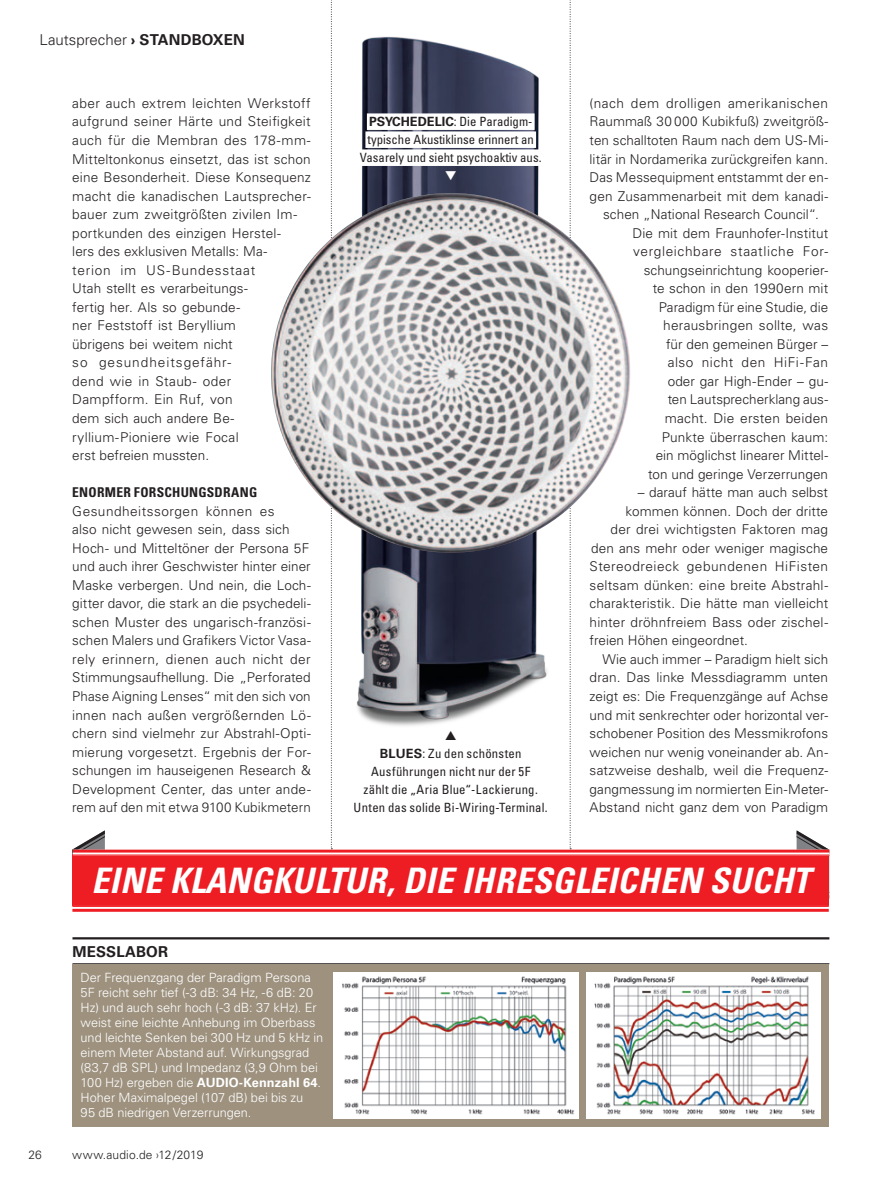
<style>
.page{position:relative;width:893px;height:1191px;background:#fff}
.page>*{position:absolute;margin:0;border:0;box-sizing:border-box;transform-origin:0 0}
._03_Headline_schmal{font:italic 700 condensed 35.1px "Univers LT Std";letter-spacing:.015em;color:#fff}
.t1{font:300 15px "Univers LT Std";color:#231f20}
._03_Kasten_Kopf{font:700 15px "Univers LT Std";letter-spacing:.01em;color:#231f20}
._03_Lauftext{font:300 13.5px/18.6px "Univers LT Std";letter-spacing:.01em;color:#231f20}
._03_Lauftext_ohne_Ei{font:300 13.5px/18.6px "Univers LT Std";letter-spacing:.01em;color:#231f20}
._03_Lauftext-2{font:300 13.5px "Univers LT Std";letter-spacing:.035em;color:#231f20}
.Zwischentitel_Bold_C{font:700 condensed 13.5px "Univers LT Std";letter-spacing:.02em;color:#231f20}
._03_Kasten_Text{font:300 12.75px/15px "Univers LT Std";letter-spacing:-.005em;color:#fff}
._03_BU_Erster_Absatz{font:condensed 12.75px/18px "Univers LT Std";letter-spacing:.01em;color:#231f20;text-align:center}
.t2{font:300 12px "Univers LT Std";letter-spacing:.01em;color:#231f20}
.s1{font-weight:700}
.s2{font-weight:700;font-stretch:normal}
</style>
<div class="page">
<svg style="left:331px;top:0;width:1px;height:849px"></svg>
<svg style="left:570px;top:0;width:1px;height:849px"></svg>
<img style="left:344px;top:37px;width:213px;height:689px">
<div style="left:367px;top:113px;width:168px;height:17px;background:#fff"></div>
<div style="left:365px;top:131px;width:171px;height:17px;background:#fff"></div>
<div style="left:358px;top:149px;width:186px;height:17px;background:#fff"></div>
<hr style="left:72px;top:937px;width:757px;height:2px;background:#231f20">
<hr style="left:72px;top:963px;width:757px;height:1px;background:#231f20">
<div style="left:72px;top:964px;width:757px;height:163px;background:#9e927f"></div>
<img style="left:586px;top:973px;width:234px;height:145px">
<img style="left:333px;top:973px;width:245px;height:145px">
<svg style="left:796px;top:830px;width:34px;height:69px"></svg>
<svg style="left:72px;top:830px;width:33px;height:25px"></svg>
<div style="left:72px;top:855px;width:757px;height:51px;background:#ee1d23"></div>
<svg style="left:73px;top:852px;width:756px;height:2px"></svg>
<hr style="left:73px;top:849px;width:756px;height:3px;background:#ee1d23">
<hr style="left:73px;top:854px;width:756px;height:1px;background:#ee1d23">
<svg style="left:72px;top:908px;width:757px;height:1px"></svg>
<hr style="left:72px;top:906px;width:757px;height:1px;background:#ee1d23">
<hr style="left:72px;top:909px;width:757px;height:2px;background:#ee1d23">
<img style="left:271px;top:193px;width:359px;height:359px;border-radius:180px">
<svg style="left:445px;top:171px;width:11px;height:9px"></svg>
<p class="t1" style="left:39px;top:31px;width:207px">Lautsprecher <span class="s1">› STANDBOXEN</span></p>
<p class="_03_Lauftext" style="left:72px;top:94px;width:240px">aber auch extrem leichten Werkstoff aufgrund seiner Härte und Steifigkeit auch für die Membran des 178-mm-<br>Mitteltonkonus einsetzt, das ist schon eine Besonderheit. Diese Konsequenz macht die kanadischen Lautsprecher&shy;bauer zum zweitgrößten zivilen Im&shy;portkunden des einzigen Herstel-<br>lers des exklusiven Metalls: Ma-<br>terion im US-Bundesstaat<br>Utah stellt es verarbeitungs-<br>fertig her. Als so gebunde-<br>ner Feststoff ist Beryllium<br>übrigens bei weitem nicht<br>so gesundheitsgefähr-<br>dend wie in Staub- oder<br>Dampfform. Ein Ruf, von<br>dem sich auch andere Be&shy;ryllium-Pioniere wie Focal<br>erst befreien mussten.</p>
<p class="Zwischentitel_Bold_C" style="left:72px;top:484px;width:187px">ENORMER FORSCHUNGSDRANG</p>
<p class="_03_Lauftext_ohne_Ei" style="left:72px;top:501px;width:240px">Gesundheitssorgen können es<br>also nicht gewesen sein, dass sich Hoch- und Mitteltöner der Persona 5F und auch ihrer Geschwister hinter einer Maske verbergen. Und nein, die Loch&shy;gitter davor, die stark an die psychedeli&shy;schen Muster des ungarisch-französi&shy;schen Malers und Grafikers Victor Vasa&shy;rely erinnern, dienen auch nicht der Stimmungsaufhellung. Die „Perforated Phase Aigning Lenses“ mit den sich von innen nach außen vergrößernden Lö&shy;chern sind vielmehr zur Abstrahl-Opti&shy;mierung vorgesetzt. Ergebnis der For&shy;schungen im hauseigenen Research &amp; Development Center, das unter ande&shy;rem auf den mit etwa 9100 Kubikmetern</p>
<p class="_03_BU_Erster_Absatz" style="left:369px;top:112px;width:165px"><span class="s2">PSYCHEDELIC</span>: Die Paradigm-</p>
<p class="_03_BU_Erster_Absatz" style="left:368px;top:130px;width:168px">typische Akustiklinse erinnert an</p>
<p class="_03_BU_Erster_Absatz" style="left:360px;top:148px;width:183px">Vasarely und sieht psychoaktiv aus.</p>
<p class="_03_BU_Erster_Absatz" style="left:354px;top:744px;width:196px"><span class="s2">BLUES</span>: Zu den schönsten<br>Ausführungen nicht nur der 5F<br>zählt die „Aria Blue“-Lackierung.<br>Unten das solide Bi-Wiring-Terminal.</p>
<p class="_03_Lauftext_ohne_Ei" style="left:590px;top:94px;width:240px;text-align:center">(nach dem drolligen amerikanischen Raummaß 30 000 Kubikfuß) zweitgröß&shy;ten schalltoten Raum nach dem US-Mi&shy;litär in Nordamerika zurückgreifen kann.<br>Das Messequipment entstammt der en&shy;gen Zusammenarbeit mit dem kanadi&shy;schen „National Research Council“.</p>
<p class="_03_Lauftext" style="left:632px;top:223px;width:197px;text-align:right">Die mit dem Fraunhofer-Institut vergleichbare staatliche For&shy;schungseinrichtung kooperier&shy;te schon in den 1990ern mit<br>Paradigm für eine Studie, die herausbringen sollte, was<br>für den gemeinen Bürger –<br>also nicht den HiFi-Fan<br>oder gar High-Ender – gu-<br>ten Lautsprecherklang aus&shy;macht. Die ersten beiden<br>Punkte überraschen kaum:<br>ein möglichst linearer Mittel-<br>ton und geringe Verzerrungen</p>
<p class="_03_Lauftext" style="left:638px;top:483px;width:192px">– darauf hätte man auch selbst</p>
<p class="_03_Lauftext" style="left:626px;top:501px;width:204px">kommen können. Doch der dritte</p>
<p class="_03_Lauftext" style="left:611px;top:520px;width:219px">der drei wichtigsten Faktoren mag</p>
<p class="_03_Lauftext" style="left:591px;top:538px;width:238px">den ans mehr oder weniger magische</p>
<p class="_03_Lauftext-2" style="left:590px;top:558px;width:240px">Stereodreieck gebundenen HiFisten</p>
<p class="_03_Lauftext" style="left:590px;top:575px;width:240px">seltsam dünken: eine breite Abstrahl-</p>
<p class="_03_Lauftext" style="left:590px;top:594px;width:240px">charakteristik. Die hätte man vielleicht</p>
<p class="_03_Lauftext" style="left:590px;top:613px;width:240px">hinter dröhnfreiem Bass oder zischel-</p>
<p class="_03_Lauftext" style="left:590px;top:631px;width:160px">freien Höhen eingeordnet.</p>
<p class="_03_Lauftext" style="left:590px;top:650px;width:240px;text-align:justify;text-indent:13px">Wie auch immer – Paradigm hielt sich dran. Das linke Messdiagramm unten zeigt es: Die Frequenzgänge auf Achse und mit senkrechter oder horizontal ver&shy;schobener Position des Messmikrofons weichen nur wenig voneinander ab. An&shy;satzweise deshalb, weil die Frequenz&shy;gangmessung im normierten Ein-Meter-Abstand nicht ganz dem von Paradigm</p>
<p class="_03_Headline_schmal" style="left:92px;top:859px;width:720px">EINE KLANGKULTUR, DIE IHRESGLEICHEN SUCHT</p>
<p class="_03_Kasten_Kopf" style="left:72px;top:942px;width:97px">MESSLABOR</p>
<p class="_03_Kasten_Text" style="left:81px;top:970px;width:244px">Der Frequenzgang der Paradigm Persona 5F reicht sehr tief (-3 dB: 34 Hz, -6 dB: 20<br>Hz) und auch sehr hoch (-3 dB: 37 kHz). Er weist eine leichte Anhebung im Oberbass und leichte Senken bei 300 Hz und 5 kHz in einem Meter Abstand auf. Wirkungsgrad (83,7 dB SPL) und Impedanz (3,9 Ohm bei 100 Hz) ergeben die <span class="s1">AUDIO-Kennzahl 64</span>.<br>Hoher Maximalpegel (107 dB) bei bis zu<br>95 dB niedrigen Verzerrungen.</p>
<p class="t2" style="left:28px;top:1147px;width:15px">26</p>
<p class="t2" style="left:72px;top:1147px;width:133px">www.audio.de ›12/2019</p>
</div>
